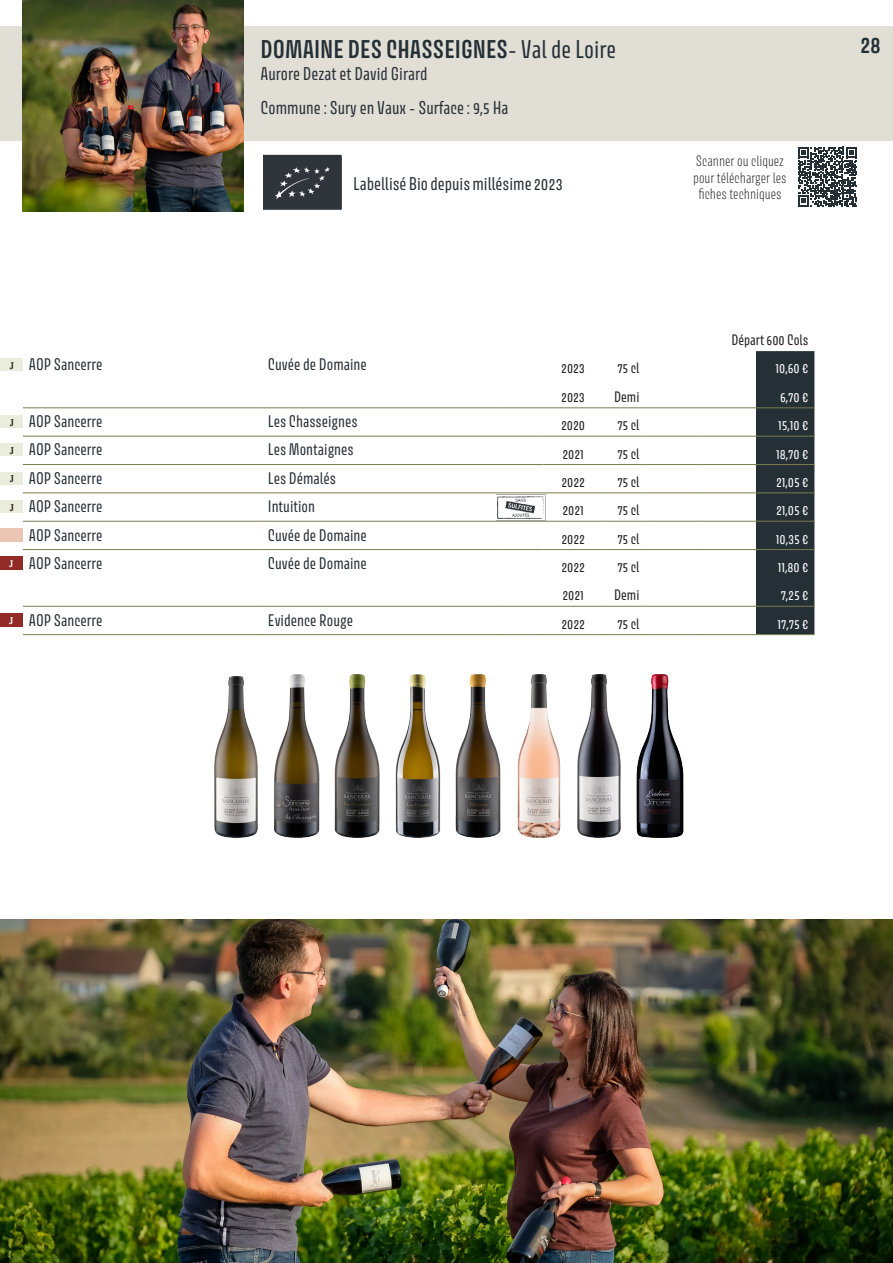
<style>
.page{position:relative;width:893px;height:1263px;background:#fff}
.page>*{position:absolute;margin:0;border:0;box-sizing:border-box;transform-origin:0 0}
.t1{font:600 22.95px "Avory I Latn";color:#242f36}
.t2{font:16.5px "Avory I Latn";color:#272f36}
.t3{font:15px "Avory I Latn";color:#272f36}
.t4{font:13.5px "Avory I Latn";color:#231f20}
.t5{font:13.5px "Avory I Latn";color:#fff}
.t6{font:13.5px/16.2px "Avory I Latn El";color:#231f20;text-align:center}
.t7{font:9px "Westsac";color:#231f20}
.t8{font:9px "Westsac";color:#fff}
.s1{font-weight:400}
</style>
<div class="page">
<img style="left:0;top:919px;width:893px;height:344px">
<div style="left:0;top:26px;width:893px;height:115px;background:#e1ded6"></div>
<img style="left:23px;top:0;width:220px;height:211px">
<div style="left:756px;top:351px;width:58px;height:283px;background:#242f36"></div>
<hr style="left:543px;top:492px;width:60px;height:1px;background:#7a7c52">
<hr style="left:543px;top:521px;width:60px;height:1px;background:#7a7c52">
<hr style="left:501px;top:436px;width:42px;height:1px;background:#7a7c52">
<hr style="left:501px;top:464px;width:42px;height:1px;background:#7a7c52">
<hr style="left:501px;top:549px;width:42px;height:1px;background:#7a7c52">
<hr style="left:501px;top:606px;width:42px;height:1px;background:#7a7c52">
<hr style="left:501px;top:634px;width:42px;height:1px;background:#7a7c52">
<hr style="left:23px;top:436px;width:239px;height:1px;background:#7a7c52">
<hr style="left:23px;top:464px;width:239px;height:1px;background:#7a7c52">
<hr style="left:23px;top:492px;width:239px;height:1px;background:#7a7c52">
<hr style="left:23px;top:521px;width:239px;height:1px;background:#7a7c52">
<hr style="left:23px;top:407px;width:239px;height:1px;background:#7a7c52">
<hr style="left:603px;top:407px;width:42px;height:1px;background:#7a7c52">
<hr style="left:645px;top:407px;width:56px;height:1px;background:#7a7c52">
<hr style="left:701px;top:407px;width:55px;height:1px;background:#7a7c52">
<hr style="left:756px;top:407px;width:58px;height:1px;background:#7a7c52">
<hr style="left:543px;top:436px;width:60px;height:1px;background:#7a7c52">
<hr style="left:603px;top:436px;width:42px;height:1px;background:#7a7c52">
<hr style="left:645px;top:436px;width:56px;height:1px;background:#7a7c52">
<hr style="left:701px;top:436px;width:55px;height:1px;background:#7a7c52">
<hr style="left:756px;top:436px;width:58px;height:1px;background:#7a7c52">
<hr style="left:543px;top:464px;width:60px;height:1px;background:#7a7c52">
<hr style="left:603px;top:464px;width:42px;height:1px;background:#7a7c52">
<hr style="left:645px;top:464px;width:56px;height:1px;background:#7a7c52">
<hr style="left:701px;top:464px;width:55px;height:1px;background:#7a7c52">
<hr style="left:756px;top:464px;width:58px;height:1px;background:#7a7c52">
<hr style="left:603px;top:492px;width:42px;height:1px;background:#7a7c52">
<hr style="left:645px;top:492px;width:56px;height:1px;background:#7a7c52">
<hr style="left:701px;top:492px;width:55px;height:1px;background:#7a7c52">
<hr style="left:756px;top:492px;width:58px;height:1px;background:#7a7c52">
<hr style="left:603px;top:521px;width:42px;height:1px;background:#7a7c52">
<hr style="left:645px;top:521px;width:56px;height:1px;background:#7a7c52">
<hr style="left:701px;top:521px;width:55px;height:1px;background:#7a7c52">
<hr style="left:756px;top:521px;width:58px;height:1px;background:#7a7c52">
<hr style="left:23px;top:549px;width:239px;height:1px;background:#7a7c52">
<hr style="left:543px;top:549px;width:60px;height:1px;background:#7a7c52">
<hr style="left:603px;top:549px;width:42px;height:1px;background:#7a7c52">
<hr style="left:645px;top:549px;width:56px;height:1px;background:#7a7c52">
<hr style="left:701px;top:549px;width:55px;height:1px;background:#7a7c52">
<hr style="left:756px;top:549px;width:58px;height:1px;background:#7a7c52">
<hr style="left:23px;top:606px;width:239px;height:1px;background:#7a7c52">
<hr style="left:543px;top:606px;width:60px;height:1px;background:#7a7c52">
<hr style="left:603px;top:606px;width:42px;height:1px;background:#7a7c52">
<hr style="left:645px;top:606px;width:56px;height:1px;background:#7a7c52">
<hr style="left:701px;top:606px;width:55px;height:1px;background:#7a7c52">
<hr style="left:756px;top:606px;width:58px;height:1px;background:#7a7c52">
<hr style="left:23px;top:634px;width:239px;height:1px;background:#7a7c52">
<hr style="left:543px;top:634px;width:60px;height:1px;background:#7a7c52">
<hr style="left:603px;top:634px;width:42px;height:1px;background:#7a7c52">
<hr style="left:645px;top:634px;width:56px;height:1px;background:#7a7c52">
<hr style="left:701px;top:634px;width:55px;height:1px;background:#7a7c52">
<hr style="left:756px;top:634px;width:58px;height:1px;background:#7a7c52">
<hr style="left:262px;top:407px;width:239px;height:1px;background:#7a7c52">
<hr style="left:262px;top:436px;width:239px;height:1px;background:#7a7c52">
<hr style="left:262px;top:464px;width:239px;height:1px;background:#7a7c52">
<hr style="left:262px;top:492px;width:239px;height:1px;background:#7a7c52">
<hr style="left:262px;top:521px;width:239px;height:1px;background:#7a7c52">
<hr style="left:262px;top:549px;width:239px;height:1px;background:#7a7c52">
<hr style="left:262px;top:606px;width:239px;height:1px;background:#7a7c52">
<hr style="left:262px;top:634px;width:239px;height:1px;background:#7a7c52">
<hr style="left:501px;top:407px;width:42px;height:1px;background:#7a7c52">
<hr style="left:543px;top:407px;width:60px;height:1px;background:#7a7c52">
<hr style="left:501px;top:521px;width:42px;height:1px;background:#7a7c52">
<div style="left:0;top:358px;width:23px;height:13px;background:#eaeddb"></div>
<div style="left:0;top:415px;width:23px;height:13px;background:#eaeddb"></div>
<div style="left:0;top:443px;width:23px;height:13px;background:#eaeddb"></div>
<div style="left:0;top:472px;width:23px;height:12px;background:#eaeddb"></div>
<div style="left:0;top:500px;width:23px;height:13px;background:#eaeddb"></div>
<img style="left:496px;top:492px;width:52px;height:29px">
<div style="left:0;top:528px;width:23px;height:13px;background:#eac5b4"></div>
<div style="left:0;top:556px;width:23px;height:13px;background:#922a26"></div>
<div style="left:0;top:613px;width:23px;height:13px;background:#922a26"></div>
<img style="left:214px;top:676px;width:44px;height:162px">
<img style="left:274px;top:675px;width:46px;height:163px">
<img style="left:334px;top:675px;width:46px;height:163px">
<img style="left:395px;top:675px;width:46px;height:163px">
<img style="left:455px;top:675px;width:46px;height:163px">
<img style="left:517px;top:675px;width:44px;height:163px">
<img style="left:577px;top:675px;width:44px;height:163px">
<img style="left:636px;top:675px;width:48px;height:163px">
<img style="left:264px;top:154px;width:77px;height:56px">
<svg style="left:798px;top:147px;width:59px;height:59px"></svg>
<p class="t1" style="left:261px;top:35px;width:357px">DOMAINE DES CHASSEIGNES<span class="s1">- Val de Loire</span></p>
<p class="t2" style="left:261px;top:64px;width:168px">Aurore Dezat et David Girard</p>
<p class="t2" style="left:261px;top:97px;width:250px">Commune : Sury en Vaux - Surface : 9,5 Ha</p>
<p class="t2" style="left:353px;top:173px;width:211px">Labellisé Bio depuismillésime 2023</p>
<p class="t6" style="left:693px;top:153px;width:95px">Scanner ou cliquez pour télécharger les fiches techniques</p>
<p class="t7" style="left:9px;top:360px;width:6px">J</p>
<p class="t7" style="left:9px;top:417px;width:6px">J</p>
<p class="t7" style="left:9px;top:445px;width:6px">J</p>
<p class="t7" style="left:9px;top:474px;width:6px">J</p>
<p class="t7" style="left:9px;top:502px;width:6px">J</p>
<p class="t8" style="left:9px;top:559px;width:6px">J</p>
<p class="t8" style="left:9px;top:615px;width:6px">J</p>
<p class="t4" style="left:731px;top:331px;width:79px">Départ 600 Cols</p>
<p class="t3" style="left:29px;top:355px;width:75px">AOP Sancerre</p>
<p class="t3" style="left:268px;top:355px;width:101px">Cuvée de Domaine</p>
<p class="t4" style="left:561px;top:360px;width:25px">2023</p>
<p class="t4" style="left:617px;top:360px;width:24px">75 cl</p>
<p class="t5" style="left:775px;top:360px;width:34px">10,60 €</p>
<p class="t4" style="left:561px;top:388px;width:25px">2023</p>
<p class="t4" style="left:614px;top:388px;width:27px">Demi</p>
<p class="t5" style="left:780px;top:388px;width:30px">6,70 €</p>
<p class="t3" style="left:29px;top:412px;width:75px">AOP Sancerre</p>
<p class="t3" style="left:268px;top:412px;width:91px">Les Chasseignes</p>
<p class="t4" style="left:561px;top:416px;width:25px">2020</p>
<p class="t4" style="left:617px;top:416px;width:24px">75 cl</p>
<p class="t5" style="left:778px;top:416px;width:32px">15,10 €</p>
<p class="t3" style="left:29px;top:440px;width:75px">AOP Sancerre</p>
<p class="t3" style="left:268px;top:440px;width:87px">Les Montaignes</p>
<p class="t4" style="left:562px;top:445px;width:23px">2021</p>
<p class="t4" style="left:617px;top:445px;width:24px">75 cl</p>
<p class="t5" style="left:776px;top:445px;width:34px">18,70 €</p>
<p class="t3" style="left:29px;top:469px;width:75px">AOP Sancerre</p>
<p class="t3" style="left:268px;top:469px;width:70px">Les Démalés</p>
<p class="t4" style="left:561px;top:473px;width:25px">2022</p>
<p class="t4" style="left:617px;top:473px;width:24px">75 cl</p>
<p class="t5" style="left:776px;top:473px;width:34px">21,05 €</p>
<p class="t3" style="left:29px;top:497px;width:75px">AOP Sancerre</p>
<p class="t3" style="left:268px;top:497px;width:49px">Intuition</p>
<p class="t4" style="left:562px;top:501px;width:23px">2021</p>
<p class="t4" style="left:617px;top:501px;width:24px">75 cl</p>
<p class="t5" style="left:776px;top:501px;width:34px">21,05 €</p>
<p class="t3" style="left:29px;top:525px;width:75px">AOP Sancerre</p>
<p class="t3" style="left:268px;top:525px;width:101px">Cuvée de Domaine</p>
<p class="t4" style="left:561px;top:530px;width:25px">2022</p>
<p class="t4" style="left:617px;top:530px;width:24px">75 cl</p>
<p class="t5" style="left:776px;top:530px;width:34px">10,35 €</p>
<p class="t3" style="left:29px;top:554px;width:75px">AOP Sancerre</p>
<p class="t3" style="left:268px;top:554px;width:101px">Cuvée de Domaine</p>
<p class="t4" style="left:561px;top:558px;width:25px">2022</p>
<p class="t4" style="left:617px;top:558px;width:24px">75 cl</p>
<p class="t5" style="left:778px;top:558px;width:32px">11,80 €</p>
<p class="t4" style="left:562px;top:587px;width:23px">2021</p>
<p class="t4" style="left:614px;top:587px;width:27px">Demi</p>
<p class="t5" style="left:781px;top:587px;width:29px">7,25 €</p>
<p class="t3" style="left:29px;top:610px;width:75px">AOP Sancerre</p>
<p class="t3" style="left:268px;top:610px;width:87px">Evidence Rouge</p>
<p class="t4" style="left:561px;top:615px;width:25px">2022</p>
<p class="t4" style="left:617px;top:615px;width:24px">75 cl</p>
<p class="t5" style="left:777px;top:615px;width:32px">17,75 €</p>
<p class="t1" style="left:860px;top:30px;width:22px">28</p>
</div>
